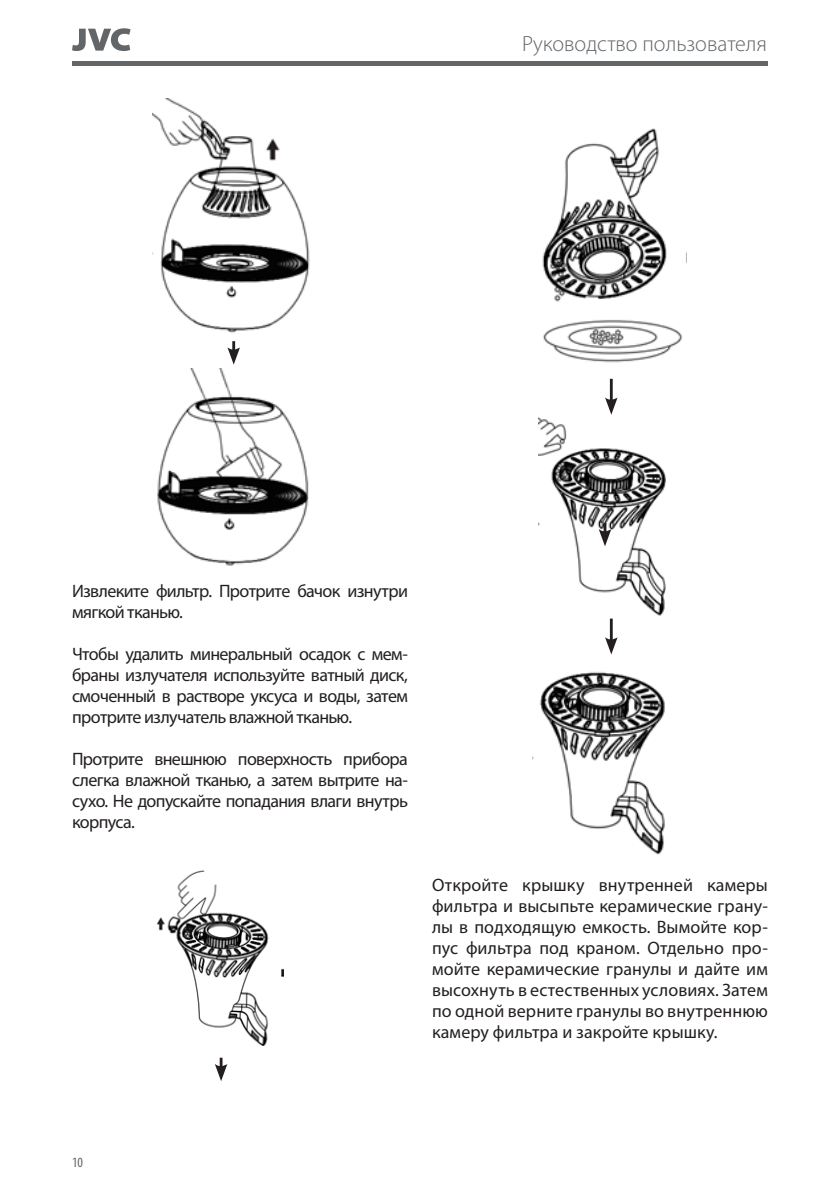
<style>
.page{position:relative;width:840px;height:1191px;background:#fff}
.page>*{position:absolute;margin:0;border:0;box-sizing:border-box;transform-origin:0 0}
.t1{font:300 22px "Myriad Pro";color:#626669}
.Основной_текст{font:18px/21px "Myriad Pro";letter-spacing:-.035em;color:#231f20;text-align:justify}
.t2{font:condensed 14.2px "Myriad Pro";color:#626669}
</style>
<div class="page">
<hr style="left:839px;top:20px;width:1px;height:36px;background:#000">
<hr style="left:72px;top:62px;width:695px;height:4px;background:#626669">
<svg style="left:72px;top:28px;width:58px;height:23px"></svg>
<img style="left:152px;top:98px;width:158px;height:235px">
<img style="left:157px;top:368px;width:152px;height:198px">
<img style="left:156px;top:870px;width:127px;height:175px">
<img style="left:542px;top:128px;width:141px;height:235px">
<img style="left:538px;top:417px;width:128px;height:199px">
<img style="left:532px;top:672px;width:133px;height:183px">
<svg style="left:227px;top:341px;width:13px;height:24px"></svg>
<svg style="left:215px;top:1057px;width:12px;height:24px"></svg>
<hr style="left:609px;top:379px;width:3px;height:23px;background:#231f20">
<svg style="left:605px;top:397px;width:12px;height:18px"></svg>
<hr style="left:609px;top:618px;width:3px;height:24px;background:#231f20">
<svg style="left:605px;top:637px;width:12px;height:17px"></svg>
<svg style="left:598px;top:523px;width:13px;height:23px"></svg>
<p class="t1" style="left:522px;top:32px;width:246px">Руководство пользователя</p>
<p class="Основной_текст" style="left:72px;top:580px;width:337px">Извлеките фильтр. Протрите бачок изнутри мягкой тканью.</p>
<p class="Основной_текст" style="left:72px;top:643px;width:337px">Чтобы удалить минеральный осадок с мем&shy;браны излучателя используйте ватный диск, смоченный в растворе уксуса и воды, затем протрите излучатель влажной тканью.</p>
<p class="Основной_текст" style="left:72px;top:748px;width:337px">Протрите внешнюю поверхность прибора слегка влажной тканью, а затем вытрите на&shy;сухо. Не допускайте попадания влаги внутрь корпуса.</p>
<p class="Основной_текст" style="left:432px;top:874px;width:337px">Откройте крышку внутренней камеры фильтра и высыпьте керамические грану&shy;лы в подходящую емкость. Вымойте кор&shy;пус фильтра под краном. Отдельно про&shy;мойте керамические гранулы и дайте им высохнуть в естественных условиях. Затем по одной верните гранулы во внутреннюю камеру фильтра и закройте крышку.</p>
<p class="t2" style="left:72px;top:1154px;width:12px">10</p>
</div>
